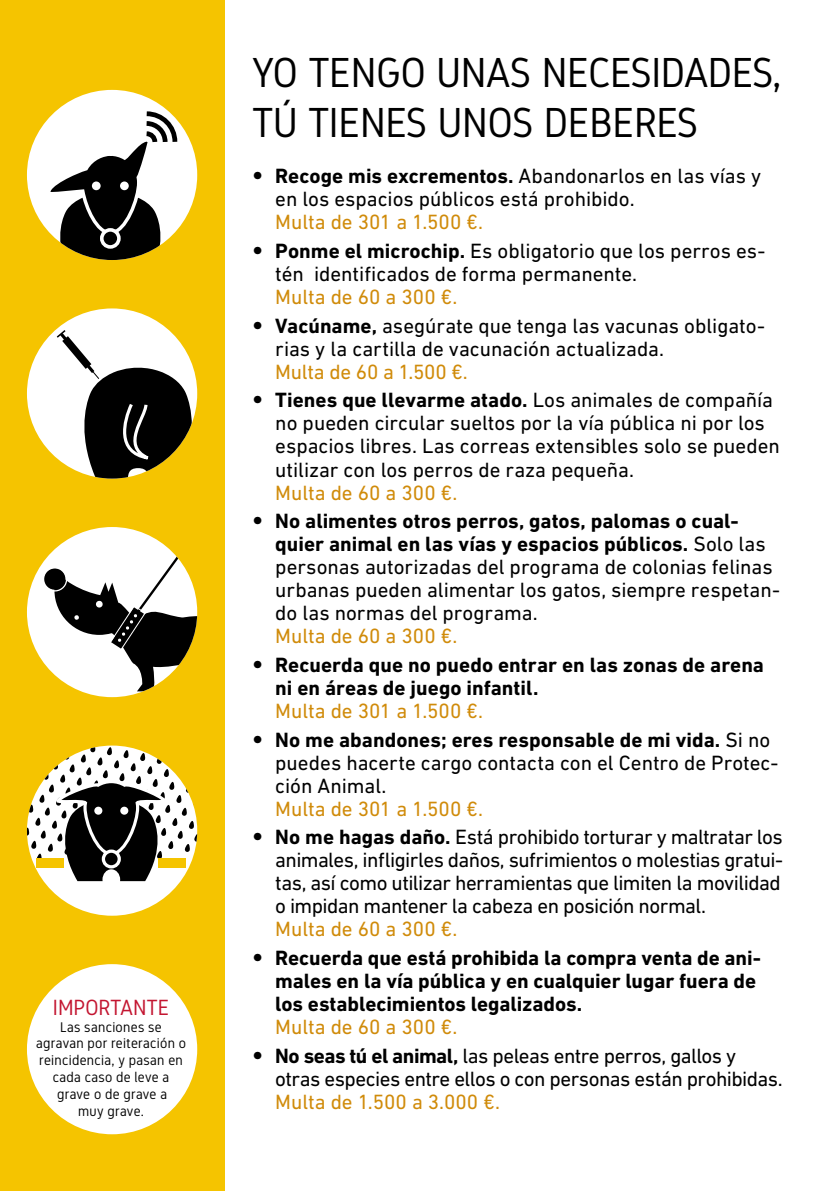
<style>
.page{position:relative;width:840px;height:1191px;background:#fff}
.page>*{position:absolute;margin:0;border:0;box-sizing:border-box;transform-origin:0 0}
.t1{font:42px/50px "Gidole";letter-spacing:-.005em;color:#000}
.t2{font:22px "Gidole";letter-spacing:.005em;color:#c31631}
.t3{font:21px/23px "DIN Next LT Pro";color:#000}
.t4{font:700 21px/23px "DIN Next LT Pro";color:#000}
.t5{font:21px "DIN Next LT Pro";color:#d08b0a}
.t6{font:21px/23px "DIN Next LT Pro";letter-spacing:-.025em;color:#000}
.t7{font:14px/16.8px "Gidole";letter-spacing:.02em;color:#000;text-align:center}
.s1{font-family:"Helvetica Neue LT Std";font-weight:100;font-stretch:condensed}
.s2{font-weight:700}
</style>
<div class="page">
<div style="left:0;top:0;width:224px;height:1191px;background:#f5c400"></div>
<div style="left:27px;top:308px;width:170px;height:170px;background:#fff;border-radius:50%"></div>
<svg style="left:57px;top:330px;width:140px;height:148px"></svg>
<div style="left:27px;top:90px;width:170px;height:170px;background:#fff;border-radius:50%"></div>
<svg style="left:46px;top:109px;width:134px;height:151px"></svg>
<div style="left:27px;top:527px;width:170px;height:170px;background:#fff;border-radius:50%"></div>
<svg style="left:40px;top:527px;width:157px;height:164px"></svg>
<div style="left:27px;top:745px;width:170px;height:170px;background:#fff;border-radius:50%"></div>
<svg style="left:27px;top:745px;width:171px;height:136px"></svg>
<div style="left:94px;top:806px;width:8px;height:8px;background:#fff;border-radius:50%"></div>
<div style="left:120px;top:806px;width:8px;height:8px;background:#fff;border-radius:50%"></div>
<svg style="left:103px;top:851px;width:16px;height:16px"></svg>
<div style="left:102px;top:849px;width:19px;height:19px;border:3px solid #fff;border-radius:50%"></div>
<div style="left:37px;top:858px;width:27px;height:9px;background:#f5c400"></div>
<div style="left:158px;top:858px;width:28px;height:9px;background:#f5c400"></div>
<div style="left:27px;top:964px;width:170px;height:170px;background:#fff;border-radius:50%"></div>
<p class="t2" style="left:53px;top:994px;width:118px">IMPORTANTE</p>
<p class="t7" style="left:36px;top:1018px;width:151px">Las sanciones se agravan por reiteración o reincidencia, y pasan en cada caso de leve a grave o de grave a<br>muy grave.</p>
<h1 class="t1" style="left:252px;top:47px;width:530px">YO TENGO UNAS NECESIDADES,<br>TÚ TIENES UNOS DEBERES</h1>
<p class="t3" style="left:275px;top:164px;width:487px;text-indent:-23px"><span class="s1">•</span> <span class="s2">Recoge mis excrementos.</span> Abandonarlos en las vías y en los espacios públicos está prohibido.</p>
<p class="t5" style="left:275px;top:210px;width:209px">Multa de 301 a 1.500 €.</p>
<p class="t3" style="left:275px;top:239px;width:491px;text-indent:-23px"><span class="s1">•</span> <span class="s2">Ponme el microchip.</span> Es obligatorio que los perros es&shy;tén identificados de forma permanente.</p>
<p class="t5" style="left:275px;top:285px;width:183px">Multa de 60 a 300 €.</p>
<p class="t3" style="left:275px;top:314px;width:491px;text-indent:-23px"><span class="s1">•</span> <span class="s2">Vacúname,</span> asegúrate que tenga las vacunas obligato&shy;rias y la cartilla de vacunación actualizada.</p>
<p class="t5" style="left:275px;top:359px;width:194px">Multa de 60 a 1.500 €.</p>
<p class="t3" style="left:275px;top:388px;width:506px;text-indent:-23px"><span class="s1">•</span> <span class="s2">Tienes que llevarme atado.</span> Los animales de compañía no pueden circular sueltos por la vía pública ni por los espacios libres. Las correas extensibles solo se pueden utilizar con los perros de raza pequeña.</p>
<p class="t5" style="left:275px;top:480px;width:183px">Multa de 60 a 300 €.</p>
<p class="t3" style="left:275px;top:509px;width:506px;text-indent:-23px"><span class="s1">•</span> <span class="s2">No alimentes otros perros, gatos, palomas o cual&shy;quier animal en las vías y espacios públicos.</span> Solo las personas autorizadas del programa de colonias felinas urbanas pueden alimentar los gatos, siempre respetan&shy;do las normas del programa.</p>
<p class="t5" style="left:275px;top:624px;width:183px">Multa de 60 a 300 €.</p>
<p class="t4" style="left:275px;top:653px;width:490px;text-indent:-23px"><span class="s1">•</span> Recuerda que no puedo entrar en las zonas de arena ni en áreas de juego infantil.</p>
<p class="t5" style="left:275px;top:698px;width:209px">Multa de 301 a 1.500 €.</p>
<p class="t3" style="left:275px;top:727px;width:504px;text-indent:-23px"><span class="s1">•</span> <span class="s2">No me abandones; eres responsable de mi vida.</span> Si no puedes hacerte cargo contacta con el Centro de Protec&shy;ción Animal.</p>
<p class="t5" style="left:275px;top:796px;width:209px">Multa de 301 a 1.500 €.</p>
<p class="t3" style="left:275px;top:825px;width:509px;text-align:justify;text-indent:-23px"><span class="s1">•</span> <span class="s2">No me hagas daño.</span> Está prohibido torturar y maltratar los animales, infligirles daños, sufrimientos o molestias gratui&shy;tas, así como utilizar herramientas que limiten la movilidad o impidan mantener la cabeza en posición normal.</p>
<p class="t5" style="left:275px;top:917px;width:183px">Multa de 60 a 300 €.</p>
<p class="t4" style="left:275px;top:946px;width:487px;text-indent:-23px"><span class="s1">•</span> Recuerda que está prohibida la compra venta de ani&shy;males en la vía pública y en cualquier lugar fuera de los establecimientos legalizados.</p>
<p class="t5" style="left:275px;top:1014px;width:183px">Multa de 60 a 300 €.</p>
<p class="t6" style="left:275px;top:1043px;width:508px;text-indent:-23px"><span class="s1">•</span> <span class="s2">No seas tú el animal,</span> las peleas entre perros, gallos y otras especies entre ellos o con personas están prohibidas.</p>
<p class="t5" style="left:275px;top:1089px;width:226px">Multa de 1.500 a 3.000 €.</p>
</div>
